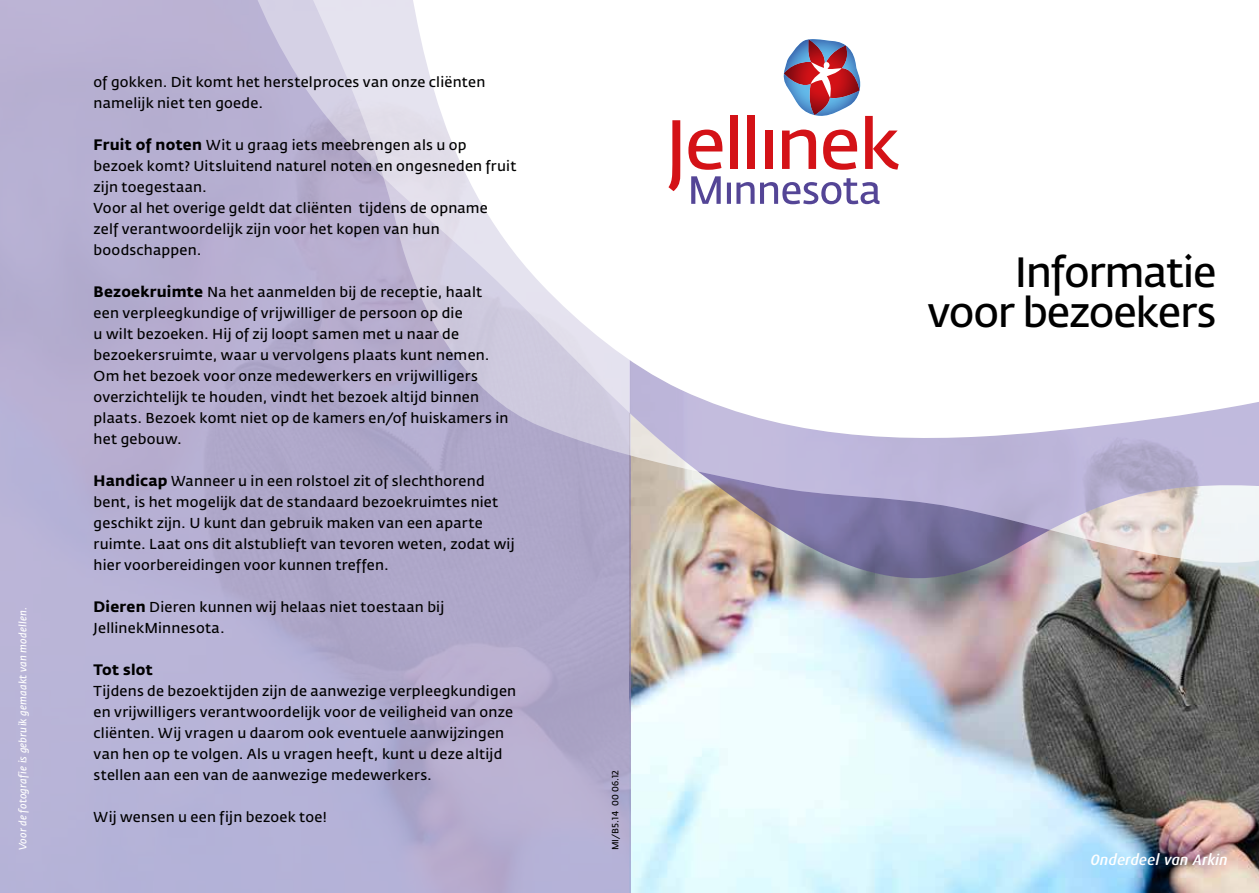
<style>
.page{position:relative;width:1259px;height:893px;background:#fff}
.page>*{position:absolute;margin:0;border:0;box-sizing:border-box;transform-origin:0 0}
.t1{font:41.85px/40px "Fedra Sans";letter-spacing:-.03em;color:#000;text-align:right}
.t2{font:italic 500 15px "Dax";letter-spacing:.01em;color:#fff}
.t3{font:700 15px "Fedra Sans";letter-spacing:.015em;color:#000}
.t4{font:14.25px/21px "Fedra Sans";letter-spacing:.015em;color:#000}
.t5{font:italic 10.5px "Fedra Sans";letter-spacing:.025em;color:#fff}
.t6{font:9px "Fedra Sans Normal SC";letter-spacing:.02em;color:#000}
.s1{font-weight:700;font-size:15px}
</style>
<div class="page">
<img style="left:631px;top:578px;width:628px;height:315px">
<div style="left:0;top:0;width:630px;height:893px;background:linear-gradient(to right,#b8b3d7,#b0a9cb)"></div>
<svg style="left:174px;top:0;width:456px;height:563px;background:#b5adce"></svg>
<svg style="left:360px;top:0;width:270px;height:444px"></svg>
<img style="left:630px;top:563px;width:629px;height:15px">
<svg style="left:630px;top:444px;width:629px;height:119px;background:#b8afc3"></svg>
<svg style="left:630px;top:115px;width:629px;height:329px"></svg>
<svg style="left:688px;top:130px;width:34px;height:40px"></svg>
<div style="left:730px;top:116px;width:8px;height:53px;background:#d41217"></div>
<div style="left:747px;top:116px;width:8px;height:53px;background:#d41217"></div>
<div style="left:765px;top:131px;width:7px;height:38px;background:#d41217"></div>
<svg style="left:668px;top:120px;width:12px;height:71px"></svg>
<svg style="left:691px;top:176px;width:188px;height:28px"></svg>
<svg style="left:782px;top:39px;width:116px;height:131px"></svg>
<p class="t5" style="left:16px;top:850px;width:245px;rotate:-90deg">Voor de fotografie is gebruik gemaakt van modellen.</p>
<p class="t4" style="left:94px;top:72px;width:393px">of gokken. Dit komt het herstelproces van onze cliënten namelijk niet ten goede.</p>
<p class="t4" style="left:94px;top:135px;width:424px"><span class="s1">Fruit of noten</span> Wit u graag iets meebrengen als u op bezoek komt? Uitsluitend naturel noten en ongesneden fruit zijn toegestaan.<br>Voor al het overige geldt dat cliënten tijdens de opname<br>zelf verantwoordelijk zijn voor het kopen van hun boodschappen.</p>
<p class="t4" style="left:94px;top:282px;width:416px"><span class="s1">Bezoekruimte</span> Na het aanmelden bij de receptie, haalt een verpleegkundige of vrijwilliger de persoon op die<br>u wilt bezoeken. Hij of zij loopt samen met u naar de bezoekersruimte, waar u vervolgens plaats kunt nemen.<br>Om het bezoek voor onze medewerkers en vrijwilligers overzichtelijk te houden, vindt het bezoek altijd binnen plaats. Bezoek komt niet op de kamers en/of huiskamers in het gebouw.</p>
<p class="t4" style="left:94px;top:471px;width:422px"><span class="s1">Handicap</span> Wanneer u in een rolstoel zit of slechthorend bent, is het mogelijk dat de standaard bezoekruimtes niet geschikt zijn. U kunt dan gebruik maken van een aparte ruimte. Laat ons dit alstublieft van tevoren weten, zodat wij hier voorbereidingen voor kunnen treffen.</p>
<p class="t4" style="left:94px;top:597px;width:352px"><span class="s1">Dieren</span> Dieren kunnen wij helaas niet toestaan bij<br>JellinekMinnesota.</p>
<p class="t3" style="left:94px;top:661px;width:61px">Tot slot</p>
<p class="t4" style="left:94px;top:681px;width:424px">Tijdens de bezoektijden zijn de aanwezige verpleegkundigen en vrijwilligers verantwoordelijk voor de veiligheid van onze cliënten. Wij vragen u daarom ook eventuele aanwijzingen van hen op te volgen. Als u vragen heeft, kunt u deze altijd stellen aan een van de aanwezige medewerkers.</p>
<p class="t4" style="left:94px;top:807px;width:235px">Wij wensen u een fijn bezoek toe!</p>
<p class="t6" style="left:609px;top:850px;width:41px;rotate:-90deg">MI/B5.14</p>
<p class="t6" style="left:609px;top:806px;width:38px;rotate:-90deg">00 06.12</p>
<h1 class="t1" style="left:927px;top:253px;width:290px">Informatie voor bezoekers</h1>
<p class="t2" style="left:1090px;top:852px;width:139px">Onderdeel van Arkin</p>
</div>
